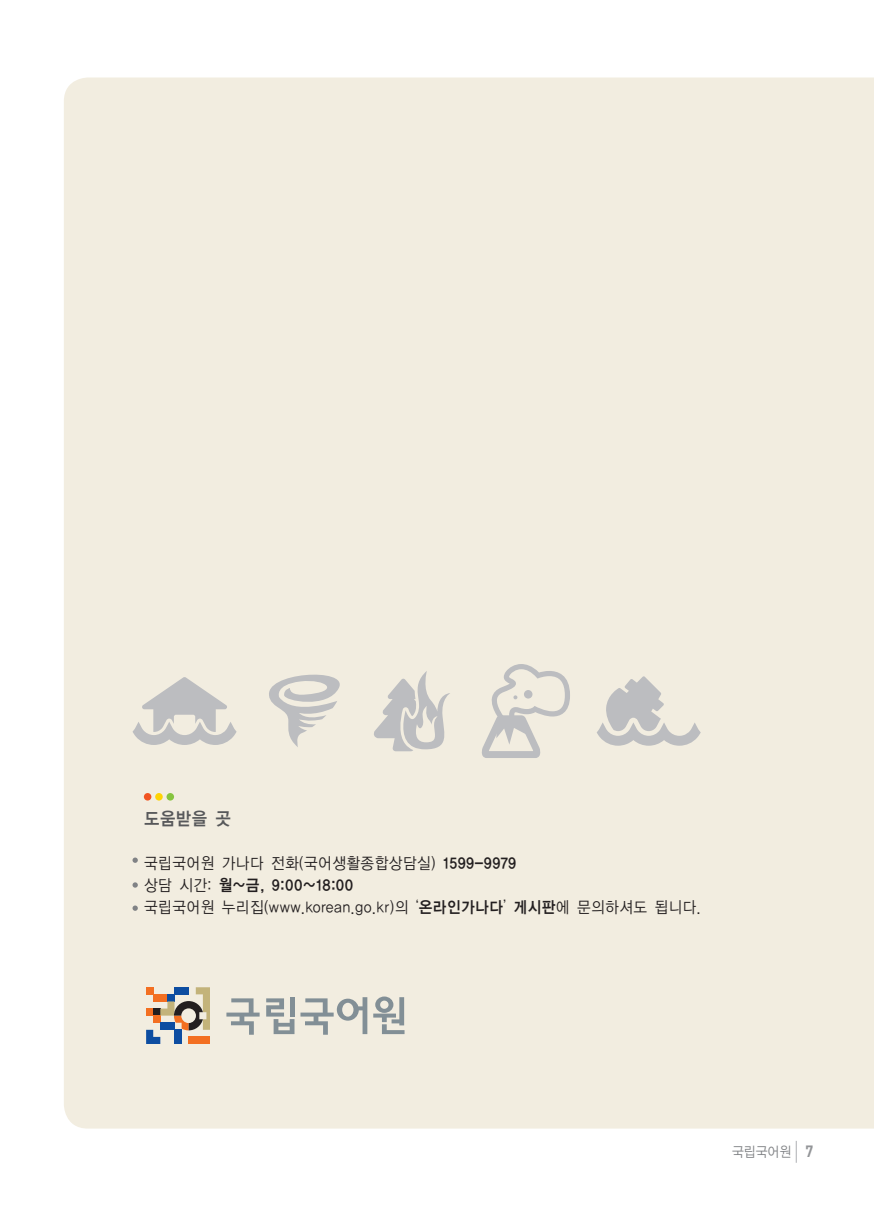
<style>
.page{position:relative;width:874px;height:1225px;background:#fff}
.page>*{position:absolute;margin:0;border:0;box-sizing:border-box;transform-origin:0 0}
.t1{font:18px "YDIYGO140 KS Cpc EUC H";color:#57585a;scale:.9 1}
.t2{font:16px "YDIYGO120 KS Cpc EUC H";letter-spacing:-.02em;color:#231f20;scale:.9 1}
.t3{font:16px "YDIYGO140 KS Cpc EUC H";color:#231f20;scale:.9 1}
.t4{font:14px "YDIYGO120 KS Cpc EUC H";letter-spacing:-.06em;color:#808285;scale:.9 1}
.s1{font-family:"YDIYGO140 KS Cpc EUC H"}
.s2{font-family:"YDIYGO120 KS Cpc EUC H"}
.s3{font-family:"arita M"}
.s4{font-family:"Dinbol";font-size:16px;color:#939598}
</style>
<div class="page">
<div style="left:64px;top:77px;width:809px;height:1051px;background:#f2ede0"></div>
<svg style="left:132px;top:857px;width:6px;height:6px"></svg>
<svg style="left:132px;top:882px;width:6px;height:5px"></svg>
<svg style="left:132px;top:905px;width:6px;height:6px"></svg>
<div style="left:144px;top:793px;width:7px;height:7px;background:#f15422;border-radius:50%"></div>
<div style="left:155px;top:793px;width:8px;height:7px;background:#fed304;border-radius:50%"></div>
<div style="left:166px;top:793px;width:8px;height:7px;background:#86c43f;border-radius:50%"></div>
<svg style="left:266px;top:998px;width:28px;height:36px"></svg>
<svg style="left:226px;top:998px;width:33px;height:36px"></svg>
<div style="left:289px;top:997px;width:5px;height:19px;background:#828f96"></div>
<svg style="left:300px;top:997px;width:67px;height:37px;background:#caccc6"></svg>
<svg style="left:373px;top:996px;width:31px;height:38px"></svg>
<svg style="left:146px;top:987px;width:64px;height:57px;background:#b1a195"></svg>
<svg style="left:373px;top:671px;width:77px;height:80px;background:#d9d6d1"></svg>
<svg style="left:262px;top:666px;width:87px;height:81px;background:#e3dfd7"></svg>
<svg style="left:596px;top:676px;width:104px;height:69px;background:#d9d6d1"></svg>
<svg style="left:132px;top:677px;width:104px;height:68px;background:#d7d5d0"></svg>
<svg style="left:480px;top:664px;width:89px;height:94px;background:#e2dfd6"></svg>
<div style="left:523px;top:690px;width:9px;height:8px;background:#bcbdc0;border-radius:50%"></div>
<svg style="left:795px;top:1141px;width:1px;height:21px"></svg>
<p class="t1" style="left:144px;top:809px;width:99px">도움받을 곳</p>
<p class="t2" style="left:144px;top:854px;width:415px">국립국어원 가나다 전화(국어생활종합상담실) <span class="s1">1599-9979</span></p>
<p class="t3" style="left:144px;top:877px;width:235px"><span class="s2">상담 시간:</span> 월~금, 9:00~18:00</p>
<p class="t2" style="left:144px;top:899px;width:620px">국립국어원 누리집(www.korean.go.kr)의 <span class="s3">‘</span><span class="s1">온라인가나다</span><span class="s3">’</span> <span class="s1">게시판</span>에 문의하셔도 됩니다.</p>
<p class="t4" style="left:731px;top:1144px;width:92px">국립국어원 <span class="s4">7</span></p>
</div>
